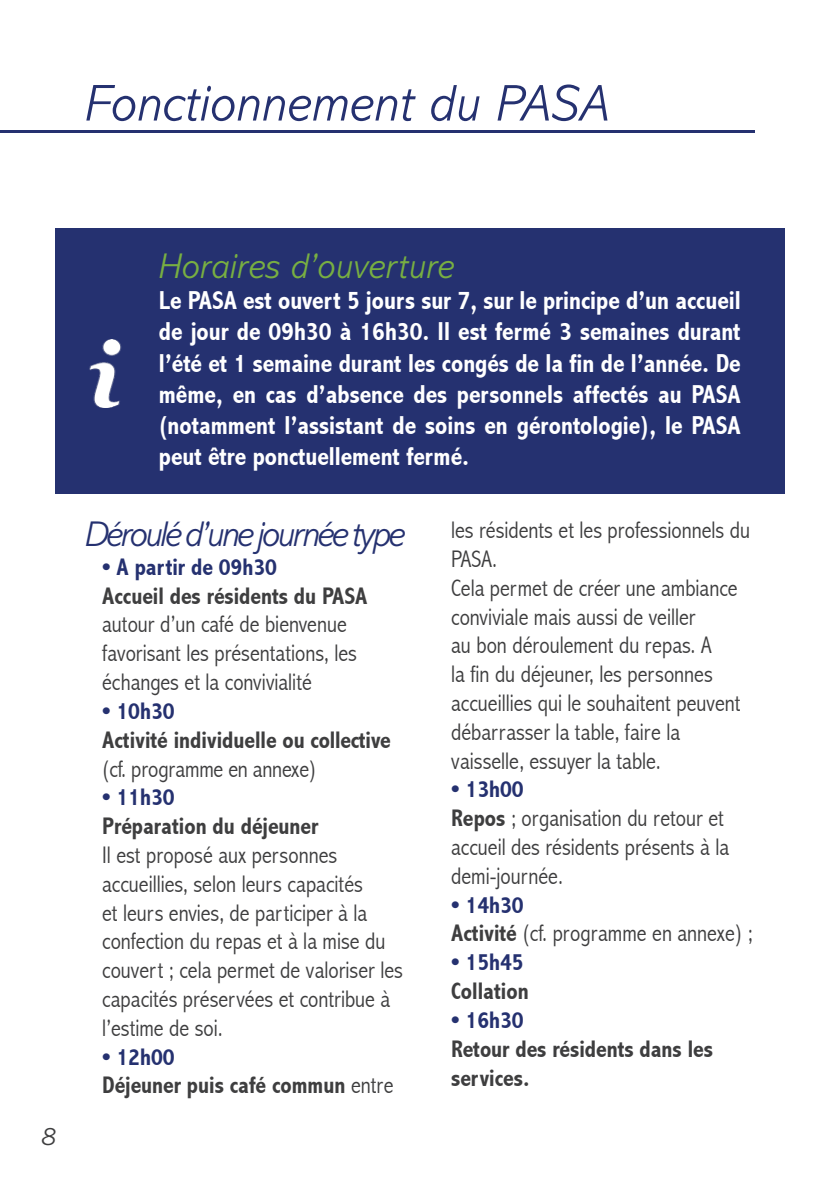
<style>
.page{position:relative;width:840px;height:1191px;background:#fff}
.page>*{position:absolute;margin:0;border:0;box-sizing:border-box;transform-origin:0 0}
.t1{font:italic 300 52px "Abadi MT Std";color:#253170}
.t2{font:italic 300 36px "Abadi MT Std";letter-spacing:-.07em;color:#253170}
.t3{font:italic 300 36px "Abadi MT Std";color:#78af42}
.t4{font:700 condensed 26px/31.2px "Abadi";color:#fff;text-align:justify}
.t5{font:italic 300 26px "Abadi MT Std";color:#3e3e3f}
.t6{font:300 condensed 24px/28.8px "Abadi";color:#3e3e3f}
.t7{font:700 condensed 24px/28.8px "Abadi";color:#3e3e3f}
.t8{font:700 condensed 24px "Abadi";color:#253170}
.s1{color:#253170}
.s2{font-weight:300}
.s3{font-weight:700;color:#253170}
.s4{font-weight:700}
</style>
<div class="page">
<div style="left:55px;top:228px;width:729px;height:265px;background:#253170"></div>
<img style="left:89px;top:339px;width:33px;height:68px">
<hr style="left:0;top:130px;width:754px;height:3px;background:#253170">
<h1 class="t1" style="left:85px;top:75px;width:526px">Fonctionnement du PASA</h1>
<p class="t5" style="left:41px;top:1122px;width:17px">8</p>
<h2 class="t3" style="left:159px;top:246px;width:297px">Horaires d’ouverture</h2>
<p class="t4" style="left:159px;top:285px;width:583px">Le PASA est ouvert 5 jours sur 7, sur le principe d’un accueil de jour de 09h30 à 16h30. Il est fermé 3 semaines durant l’été et 1 semaine durant les congés de la fin de l’année. De même, en cas d’absence des personnels affectés au PASA (notamment l’assistant de soins en gérontologie), le PASA peut être ponctuellement fermé.</p>
<h2 class="t2" style="left:85px;top:514px;width:322px">Déroulé d’une journée type</h2>
<p class="t8" style="left:102px;top:553px;width:176px">• A partir de 09h30</p>
<p class="t7" style="left:102px;top:581px;width:266px">Accueil des résidents du PASA</p>
<p class="t6" style="left:102px;top:610px;width:256px">autour d’un café de bienvenue favorisant les présentations, les échanges et la convivialité</p>
<p class="t8" style="left:102px;top:697px;width:74px">• 10h30</p>
<p class="t7" style="left:102px;top:725px;width:290px">Activité individuelle ou collective</p>
<p class="t6" style="left:102px;top:754px;width:215px">(cf. programme en annexe)</p>
<p class="t8" style="left:102px;top:783px;width:74px">• 11h30</p>
<p class="t7" style="left:102px;top:811px;width:217px">Préparation du déjeuner</p>
<p class="t6" style="left:102px;top:840px;width:302px">Il est proposé aux personnes accueillies, selon leurs capacités<br>et leurs envies, de participer à la confection du repas et à la mise du couvert ; cela permet de valoriser les capacités préservées et contribue à l’estime de soi.</p>
<p class="t7" style="left:102px;top:1042px;width:293px"><span class="s1">• 12h00<br></span>Déjeuner puis café commun <span class="s2">entre</span></p>
<p class="t6" style="left:451px;top:516px;width:300px">les résidents et les professionnels du<br>PASA.<br>Cela permet de créer une ambiance conviviale mais aussi de veiller<br>au bon déroulement du repas. A<br>la fin du déjeuner, les personnes accueillies qui le souhaitent peuvent débarrasser la table, faire la vaisselle, essuyer la table.</p>
<p class="t6" style="left:451px;top:775px;width:279px"><span class="s3">• 13h00<br></span><span class="s4">Repos</span> ; organisation du retour et accueil des résidents présents à la demi-journée.</p>
<p class="t6" style="left:451px;top:890px;width:303px"><span class="s3">• 14h30<br></span><span class="s4">Activité</span> (cf. programme en annexe) ;</p>
<p class="t8" style="left:451px;top:948px;width:74px">• 15h45</p>
<p class="t7" style="left:451px;top:976px;width:79px">Collation</p>
<p class="t8" style="left:451px;top:1006px;width:74px">• 16h30</p>
<p class="t7" style="left:451px;top:1034px;width:263px">Retour des résidents dans les services.</p>
</div>
